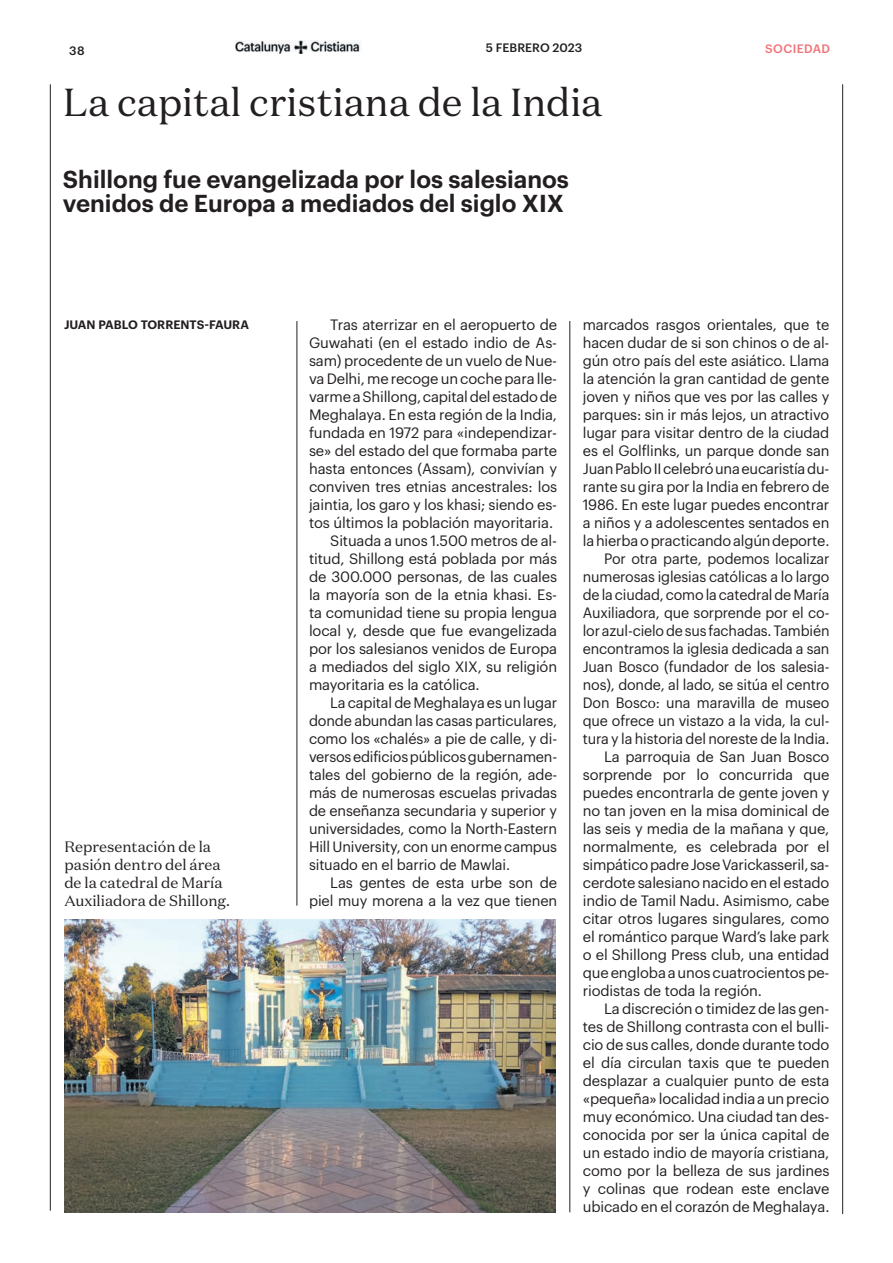
<style>
.page{position:relative;width:893px;height:1263px;background:#fff}
.page>*{position:absolute;margin:0;border:0;box-sizing:border-box;transform-origin:0 0}
.t1{font:39px "Domaine Text";color:#231f20}
.t2{font:600 24px/24px "Graphik";color:#231f20}
.t3{font:15px/18px "Domaine Text";color:#231f20}
.t4{font:14.7px "Graphik";letter-spacing:-.01em;color:#231f20}
.t5{font:600 12px "Graphik";letter-spacing:-.005em;color:#231f20}
.t6{font:500 12px "Graphik";color:#231f20}
.t7{font:500 12px "Graphik";letter-spacing:.035em;color:#f27278}
.s1{font-family:"Domaine Text"}
</style>
<div class="page">
<img style="left:235px;top:40px;width:127px;height:14px">
<hr style="left:50px;top:84px;width:1px;height:1127px;background:#231f20">
<hr style="left:842px;top:84px;width:1px;height:1130px;background:#231f20">
<hr style="left:297px;top:321px;width:1px;height:584px;background:#231f20">
<hr style="left:570px;top:321px;width:1px;height:891px;background:#231f20">
<img style="left:64px;top:919px;width:492px;height:294px">
<p class="t6" style="left:69px;top:41px;width:17px">38</p>
<p class="t6" style="left:486px;top:38px;width:98px">5 FEBRERO 2023</p>
<p class="t7" style="left:765px;top:39px;width:66px">SOCIEDAD</p>
<h1 class="t1" style="left:63px;top:77px;width:541px">La capital cristiana de la India</h1>
<h2 class="t2" style="left:63px;top:165px;width:507px">Shillong fue evangelizada por los salesianos venidos de Europa a mediados del siglo XIX</h2>
<p class="t5" style="left:64px;top:315px;width:186px">JUAN PABLO TORRENTS-FAURA</p>
<p class="t4" style="left:330px;top:313px;width:228px">Tras aterrizar en el aeropuerto de</p>
<p class="t4" style="left:309px;top:331px;width:250px">Guwahati (en el estado indio de As-</p>
<p class="t4" style="left:309px;top:349px;width:250px">sam) procedente de un vuelo de Nue-</p>
<p class="t4" style="left:309px;top:367px;width:250px">va Delhi, me recoge un coche para lle-</p>
<p class="t4" style="left:309px;top:385px;width:250px">varme a Shillong, capital del estado de</p>
<p class="t4" style="left:309px;top:403px;width:250px">Meghalaya. En esta región de la India,</p>
<p class="t4" style="left:309px;top:421px;width:250px">fundada en 1972 para «independizar-</p>
<p class="t4" style="left:309px;top:439px;width:250px">se» del estado del que formaba parte</p>
<p class="t4" style="left:309px;top:457px;width:250px">hasta entonces (Assam), convivían y</p>
<p class="t4" style="left:309px;top:475px;width:250px">conviven tres etnias ancestrales: los</p>
<p class="t4" style="left:309px;top:493px;width:250px">jaintia, los garo y los khasi; siendo es-</p>
<p class="t4" style="left:309px;top:511px;width:246px">tos últimos la población mayoritaria.</p>
<p class="t4" style="left:330px;top:529px;width:228px">Situada a unos 1.500 metros de al-</p>
<p class="t4" style="left:309px;top:547px;width:250px">titud, Shillong está poblada por más</p>
<p class="t4" style="left:309px;top:565px;width:250px">de 300.000 personas, de las cuales</p>
<p class="t4" style="left:309px;top:583px;width:250px">la mayoría son de la etnia khasi. Es-</p>
<p class="t4" style="left:309px;top:601px;width:250px">ta comunidad tiene su propia lengua</p>
<p class="t4" style="left:309px;top:619px;width:250px">local y, desde que fue evangelizada</p>
<p class="t4" style="left:309px;top:637px;width:250px">por los salesianos venidos de Europa</p>
<p class="t4" style="left:309px;top:655px;width:250px">a mediados del siglo XIX, su religión</p>
<p class="t4" style="left:309px;top:673px;width:172px">mayoritaria es la católica.</p>
<p class="t4" style="left:330px;top:691px;width:228px">La capital de Meghalaya es un lugar</p>
<p class="t4" style="left:309px;top:709px;width:250px">donde abundan las casas particulares,</p>
<p class="t4" style="left:309px;top:727px;width:250px">como los «chalés» a pie de calle, y di-</p>
<p class="t4" style="left:309px;top:745px;width:250px">versos edificios públicos gubernamen-</p>
<p class="t4" style="left:309px;top:763px;width:250px">tales del gobierno de la región, ade-</p>
<p class="t4" style="left:309px;top:781px;width:250px">más de numerosas escuelas privadas</p>
<p class="t4" style="left:309px;top:799px;width:250px">de enseñanza secundaria y superior y</p>
<p class="t4" style="left:309px;top:817px;width:250px">universidades, como la North-Eastern</p>
<p class="t4" style="left:309px;top:835px;width:250px">Hill University, con un enorme campus</p>
<p class="t4" style="left:309px;top:853px;width:203px">situado en el barrio de Mawlai.</p>
<p class="t4" style="left:330px;top:871px;width:228px">Las gentes de esta urbe son de</p>
<p class="t4" style="left:309px;top:889px;width:250px">piel muy morena a la vez que tienen</p>
<p class="t3" style="left:64px;top:838px;width:167px">Representación de la pasión dentro del área de la catedral de María<br>Auxiliadora de Shillong.</p>
<p class="t4" style="left:583px;top:313px;width:248px">marcados rasgos orientales, que te</p>
<p class="t4" style="left:583px;top:331px;width:248px">hacen dudar de si son chinos o de al-</p>
<p class="t4" style="left:583px;top:349px;width:248px">gún otro país del este asiático. Llama</p>
<p class="t4" style="left:583px;top:367px;width:248px">la atención la gran cantidad de gente</p>
<p class="t4" style="left:583px;top:385px;width:248px">joven y niños que ves por las calles y</p>
<p class="t4" style="left:583px;top:403px;width:248px">parques: sin ir más lejos, un atractivo</p>
<p class="t4" style="left:583px;top:421px;width:248px">lugar para visitar dentro de la ciudad</p>
<p class="t4" style="left:583px;top:439px;width:248px">es el Golflinks, un parque donde san</p>
<p class="t4" style="left:583px;top:457px;width:248px">Juan Pablo II celebró una eucaristía du-</p>
<p class="t4" style="left:583px;top:475px;width:248px">rante su gira por la India en febrero de</p>
<p class="t4" style="left:583px;top:493px;width:248px">1986. En este lugar puedes encontrar</p>
<p class="t4" style="left:583px;top:511px;width:248px">a niños y a adolescentes sentados en</p>
<p class="t4" style="left:583px;top:529px;width:248px">la hierba o practicando algún deporte.</p>
<p class="t4" style="left:604px;top:547px;width:227px">Por otra parte, podemos localizar</p>
<p class="t4" style="left:583px;top:565px;width:248px">numerosas iglesias católicas a lo largo</p>
<p class="t4" style="left:583px;top:583px;width:248px">de la ciudad, como la catedral de María</p>
<p class="t4" style="left:583px;top:601px;width:248px">Auxiliadora, que sorprende por el co-</p>
<p class="t4" style="left:583px;top:619px;width:248px">lor azul-cielo de sus fachadas. También</p>
<p class="t4" style="left:583px;top:637px;width:248px">encontramos la iglesia dedicada a san</p>
<p class="t4" style="left:583px;top:655px;width:248px">Juan Bosco (fundador de los salesia-</p>
<p class="t4" style="left:583px;top:673px;width:248px">nos), donde, al lado, se sitúa el centro</p>
<p class="t4" style="left:583px;top:691px;width:248px">Don Bosc<span class="s1">o</span>: una maravilla de museo</p>
<p class="t4" style="left:583px;top:709px;width:248px">que ofrece un vistazo a la vida, la cul-</p>
<p class="t4" style="left:583px;top:727px;width:248px">tura y la historia del noreste de la India.</p>
<p class="t4" style="left:604px;top:745px;width:227px">La parroquia de San Juan Bosco</p>
<p class="t4" style="left:583px;top:763px;width:248px">sorprende por lo concurrida que</p>
<p class="t4" style="left:583px;top:781px;width:248px">puedes encontrarla de gente joven y</p>
<p class="t4" style="left:583px;top:799px;width:248px">no tan joven en la misa dominical de</p>
<p class="t4" style="left:583px;top:817px;width:248px">las seis y media de la mañana y que,</p>
<p class="t4" style="left:583px;top:835px;width:248px">normalmente, es celebrada por el</p>
<p class="t4" style="left:583px;top:853px;width:248px">simpático padre Jose Varickasseril, sa-</p>
<p class="t4" style="left:583px;top:871px;width:248px">cerdote salesiano nacido en el estado</p>
<p class="t4" style="left:583px;top:889px;width:248px">indio de Tamil Nadu. Asimismo, cabe</p>
<p class="t4" style="left:583px;top:907px;width:248px">citar otros lugares singulares, como</p>
<p class="t4" style="left:583px;top:925px;width:248px">el romántico parque Ward’s lake park</p>
<p class="t4" style="left:583px;top:943px;width:248px">o el Shillong Press clu<span class="s1">b</span>, una entidad</p>
<p class="t4" style="left:583px;top:961px;width:248px">que engloba a unos cuatrocientos pe-</p>
<p class="t4" style="left:583px;top:979px;width:181px">riodistas de toda la región.</p>
<p class="t4" style="left:604px;top:997px;width:227px">La discreción o timidez de las gen-</p>
<p class="t4" style="left:583px;top:1015px;width:248px">tes de Shillong contrasta con el bulli-</p>
<p class="t4" style="left:583px;top:1033px;width:248px">cio de sus calles, donde durante todo</p>
<p class="t4" style="left:583px;top:1051px;width:248px">el día circulan taxis que te pueden</p>
<p class="t4" style="left:583px;top:1069px;width:248px">desplazar a cualquier punto de esta</p>
<p class="t4" style="left:583px;top:1087px;width:248px">«pequeña» localidad india a un precio</p>
<p class="t4" style="left:583px;top:1105px;width:248px">muy económico. Una ciudad tan des-</p>
<p class="t4" style="left:583px;top:1123px;width:248px">conocida por ser la única capital de</p>
<p class="t4" style="left:583px;top:1141px;width:248px">un estado indio de mayoría cristiana,</p>
<p class="t4" style="left:583px;top:1159px;width:248px">como por la belleza de sus jardines</p>
<p class="t4" style="left:583px;top:1177px;width:248px">y colinas que rodean este enclave</p>
<p class="t4" style="left:583px;top:1195px;width:248px">ubicado en el corazón de Meghalaya.</p>
</div>
